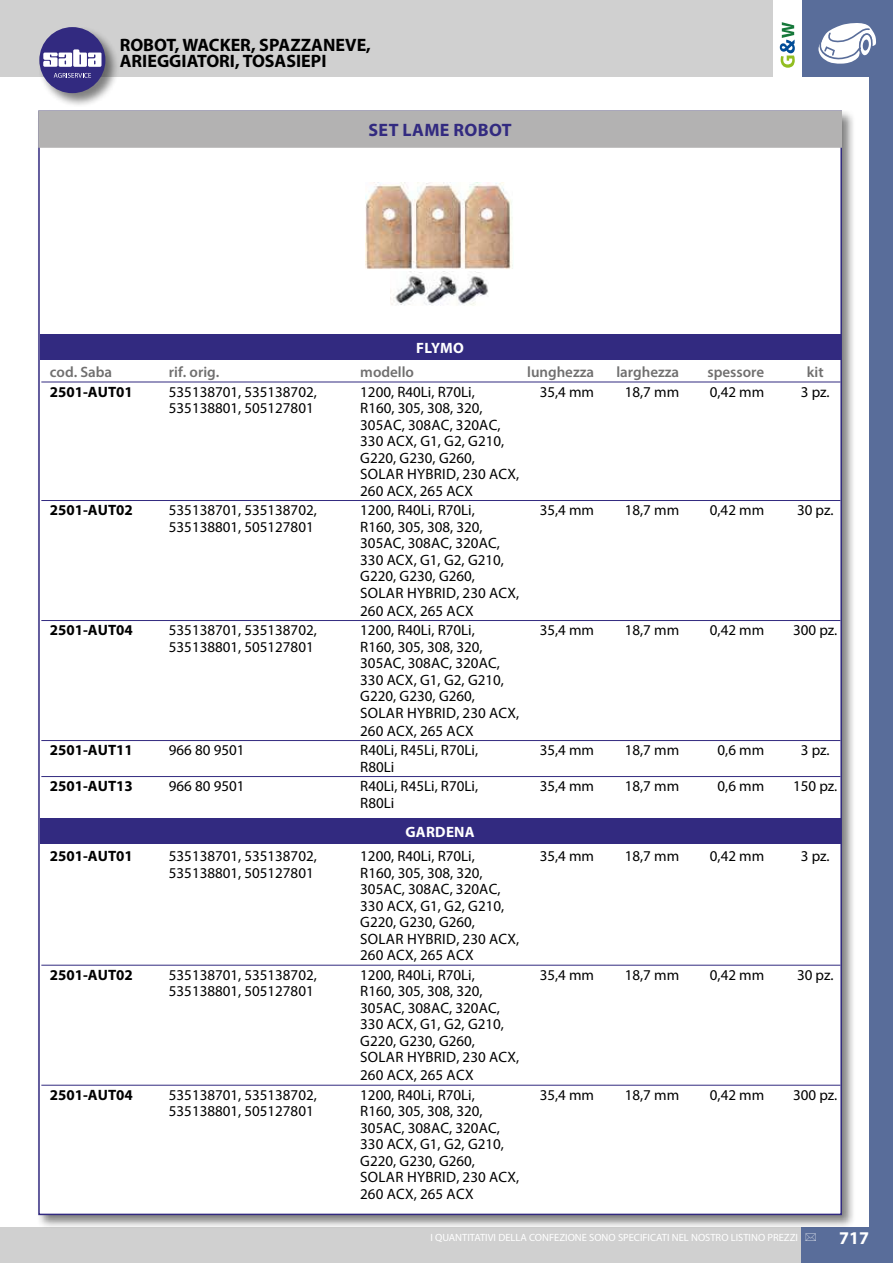
<style>
.page{position:relative;width:893px;height:1263px;background:#fff}
.page>*{position:absolute;margin:0;border:0;box-sizing:border-box;transform-origin:0 0}
.t1{font:700 18px/16.5px "Myriad Pro";color:#000}
.t2{font:700 18px "Myriad Pro";letter-spacing:.02em;color:#322a80}
.t3{font:700 18px "Myriad Pro";color:#fff}
.t4{font:15px/16.5px "Myriad Pro";color:#000}
.t5{font:700 15px "Myriad Pro";color:#000}
.t6{font:600 15px "Myriad Pro";color:#706f6f}
.t7{font:700 15px "Myriad Pro";letter-spacing:.02em;color:#fff}
.t8{font:10.5px "Myriad Pro";color:#fff}
</style>
<div class="page">
<div style="left:0;top:0;width:893px;height:77px;background:#d0d0d0"></div>
<div style="left:0;top:1227px;width:893px;height:36px;background:#d0d0d0"></div>
<div style="left:869px;top:0;width:24px;height:1263px;background:#596d9a"></div>
<div style="left:801px;top:0;width:92px;height:77px;background:#596d9a"></div>
<div style="left:801px;top:1227px;width:92px;height:36px;background:#596d9a"></div>
<div style="left:773px;top:0;width:28px;height:77px;background:#fff"></div>
<svg style="left:780px;top:22px;width:15px;height:46px"></svg>
<div style="left:37px;top:25px;width:83px;height:82px;background:#000;opacity:.5"></div>
<div style="left:39px;top:27px;width:66px;height:66px;background:#322a80;border-radius:50%"></div>
<svg style="left:54px;top:73px;width:37px;height:5px"></svg>
<svg style="left:43px;top:49px;width:58px;height:18px"></svg>
<svg style="left:818px;top:23px;width:58px;height:41px"></svg>
<div style="left:36px;top:109px;width:821px;height:1120px;background:#000;opacity:.5"></div>
<div style="left:38px;top:111px;width:804px;height:1104px;background:#fff;border:2px solid #322a80"></div>
<div style="left:39px;top:111px;width:802px;height:36px;background:#b3b2b2"></div>
<div style="left:38px;top:111px;width:804px;height:37px;border:2px solid #b3b2b2"></div>
<div style="left:40px;top:334px;width:800px;height:26px;background:#322a80"></div>
<hr style="left:41px;top:382px;width:799px;height:1px;background:#322a80">
<hr style="left:41px;top:500px;width:799px;height:1px;background:#322a80">
<hr style="left:41px;top:620px;width:799px;height:1px;background:#322a80">
<hr style="left:41px;top:740px;width:799px;height:1px;background:#322a80">
<hr style="left:41px;top:776px;width:799px;height:1px;background:#322a80">
<div style="left:40px;top:819px;width:800px;height:25px;background:#322a80"></div>
<hr style="left:41px;top:965px;width:799px;height:1px;background:#322a80">
<hr style="left:41px;top:1085px;width:799px;height:1px;background:#322a80">
<img style="left:365px;top:182px;width:148px;height:90px">
<img style="left:390px;top:272px;width:98px;height:34px">
<p class="t1" style="left:120px;top:36px;width:253px">ROBOT, WACKER, SPAZZANEVE,<br>ARIEGGIATORI, TOSASIEPI</p>
<p class="t2" style="left:369px;top:118px;width:145px">SET LAME ROBOT</p>
<p class="t7" style="left:416px;top:338px;width:49px">FLYMO</p>
<p class="t6" style="left:50px;top:363px;width:64px">cod. Saba</p>
<p class="t6" style="left:169px;top:363px;width:52px">rif. orig.</p>
<p class="t6" style="left:360px;top:363px;width:55px">modello</p>
<p class="t6" style="left:527px;top:363px;width:69px">lunghezza</p>
<p class="t6" style="left:616px;top:363px;width:64px">larghezza</p>
<p class="t6" style="left:707px;top:363px;width:58px">spessore</p>
<p class="t6" style="left:807px;top:363px;width:18px">kit</p>
<p class="t5" style="left:50px;top:382px;width:85px">2501-AUT01</p>
<p class="t4" style="left:169px;top:383px;width:149px">535138701, 535138702,</p>
<p class="t4" style="left:360px;top:383px;width:116px">1200, R40Li, R70Li,</p>
<p class="t4" style="left:540px;top:383px;width:56px">35,4 mm</p>
<p class="t4" style="left:625px;top:383px;width:56px">18,7 mm</p>
<p class="t4" style="left:710px;top:383px;width:56px">0,42 mm</p>
<p class="t4" style="left:801px;top:383px;width:30px">3 pz.</p>
<p class="t4" style="left:169px;top:400px;width:146px">535138801, 505127801</p>
<p class="t4" style="left:360px;top:400px;width:161px">R160, 305, 308, 320,<br>305AC, 308AC, 320AC,<br>330 ACX, G1, G2, G210,<br>G220, G230, G260,<br>SOLAR HYBRID, 230 ACX,<br>260 ACX, 265 ACX</p>
<p class="t5" style="left:50px;top:500px;width:85px">2501-AUT02</p>
<p class="t4" style="left:169px;top:502px;width:149px">535138701, 535138702,</p>
<p class="t4" style="left:360px;top:502px;width:116px">1200, R40Li, R70Li,</p>
<p class="t4" style="left:540px;top:502px;width:56px">35,4 mm</p>
<p class="t4" style="left:625px;top:502px;width:56px">18,7 mm</p>
<p class="t4" style="left:710px;top:502px;width:56px">0,42 mm</p>
<p class="t4" style="left:797px;top:502px;width:38px">30 pz.</p>
<p class="t4" style="left:169px;top:518px;width:146px">535138801, 505127801</p>
<p class="t4" style="left:360px;top:518px;width:161px">R160, 305, 308, 320,<br>305AC, 308AC, 320AC,<br>330 ACX, G1, G2, G210,<br>G220, G230, G260,<br>SOLAR HYBRID, 230 ACX,</p>
<p class="t4" style="left:360px;top:602px;width:115px">260 ACX, 265 ACX</p>
<p class="t5" style="left:50px;top:620px;width:85px">2501-AUT04</p>
<p class="t4" style="left:169px;top:622px;width:149px">535138701, 535138702,</p>
<p class="t4" style="left:360px;top:622px;width:116px">1200, R40Li, R70Li,</p>
<p class="t4" style="left:540px;top:622px;width:56px">35,4 mm</p>
<p class="t4" style="left:625px;top:622px;width:56px">18,7 mm</p>
<p class="t4" style="left:710px;top:622px;width:56px">0,42 mm</p>
<p class="t4" style="left:793px;top:622px;width:46px">300 pz.</p>
<p class="t4" style="left:169px;top:638px;width:146px">535138801, 505127801</p>
<p class="t4" style="left:360px;top:638px;width:161px">R160, 305, 308, 320,<br>305AC, 308AC, 320AC,<br>330 ACX, G1, G2, G210,<br>G220, G230, G260,<br>SOLAR HYBRID, 230 ACX,</p>
<p class="t4" style="left:360px;top:722px;width:115px">260 ACX, 265 ACX</p>
<p class="t5" style="left:50px;top:740px;width:85px">2501-AUT11</p>
<p class="t4" style="left:169px;top:742px;width:77px">966 80 9501</p>
<p class="t4" style="left:360px;top:742px;width:119px">R40Li, R45Li, R70Li,</p>
<p class="t4" style="left:540px;top:742px;width:56px">35,4 mm</p>
<p class="t4" style="left:625px;top:742px;width:56px">18,7 mm</p>
<p class="t4" style="left:717px;top:742px;width:48px">0,6 mm</p>
<p class="t4" style="left:801px;top:742px;width:30px">3 pz.</p>
<p class="t4" style="left:360px;top:758px;width:36px">R80Li</p>
<p class="t5" style="left:50px;top:776px;width:85px">2501-AUT13</p>
<p class="t4" style="left:169px;top:778px;width:77px">966 80 9501</p>
<p class="t4" style="left:360px;top:778px;width:119px">R40Li, R45Li, R70Li,</p>
<p class="t4" style="left:540px;top:778px;width:56px">35,4 mm</p>
<p class="t4" style="left:625px;top:778px;width:56px">18,7 mm</p>
<p class="t4" style="left:717px;top:778px;width:48px">0,6 mm</p>
<p class="t4" style="left:793px;top:778px;width:46px">150 pz.</p>
<p class="t4" style="left:360px;top:794px;width:36px">R80Li</p>
<p class="t7" style="left:405px;top:822px;width:71px">GARDENA</p>
<p class="t5" style="left:50px;top:846px;width:85px">2501-AUT01</p>
<p class="t4" style="left:169px;top:848px;width:149px">535138701, 535138702,</p>
<p class="t4" style="left:360px;top:848px;width:116px">1200, R40Li, R70Li,</p>
<p class="t4" style="left:540px;top:848px;width:56px">35,4 mm</p>
<p class="t4" style="left:625px;top:848px;width:56px">18,7 mm</p>
<p class="t4" style="left:710px;top:848px;width:56px">0,42 mm</p>
<p class="t4" style="left:801px;top:848px;width:30px">3 pz.</p>
<p class="t4" style="left:169px;top:864px;width:146px">535138801, 505127801</p>
<p class="t4" style="left:360px;top:864px;width:161px">R160, 305, 308, 320,<br>305AC, 308AC, 320AC,<br>330 ACX, G1, G2, G210,<br>G220, G230, G260,<br>SOLAR HYBRID, 230 ACX,<br>260 ACX, 265 ACX</p>
<p class="t5" style="left:50px;top:965px;width:85px">2501-AUT02</p>
<p class="t4" style="left:169px;top:966px;width:149px">535138701, 535138702,</p>
<p class="t4" style="left:360px;top:966px;width:116px">1200, R40Li, R70Li,</p>
<p class="t4" style="left:540px;top:966px;width:56px">35,4 mm</p>
<p class="t4" style="left:625px;top:966px;width:56px">18,7 mm</p>
<p class="t4" style="left:710px;top:966px;width:56px">0,42 mm</p>
<p class="t4" style="left:797px;top:966px;width:38px">30 pz.</p>
<p class="t4" style="left:169px;top:983px;width:146px">535138801, 505127801</p>
<p class="t4" style="left:360px;top:983px;width:161px">R160, 305, 308, 320,<br>305AC, 308AC, 320AC,<br>330 ACX, G1, G2, G210,<br>G220, G230, G260,<br>SOLAR HYBRID, 230 ACX,</p>
<p class="t4" style="left:360px;top:1067px;width:115px">260 ACX, 265 ACX</p>
<p class="t5" style="left:50px;top:1085px;width:85px">2501-AUT04</p>
<p class="t4" style="left:169px;top:1086px;width:149px">535138701, 535138702,</p>
<p class="t4" style="left:360px;top:1086px;width:116px">1200, R40Li, R70Li,</p>
<p class="t4" style="left:540px;top:1086px;width:56px">35,4 mm</p>
<p class="t4" style="left:625px;top:1086px;width:56px">18,7 mm</p>
<p class="t4" style="left:710px;top:1086px;width:56px">0,42 mm</p>
<p class="t4" style="left:793px;top:1086px;width:46px">300 pz.</p>
<p class="t4" style="left:169px;top:1103px;width:146px">535138801, 505127801</p>
<p class="t4" style="left:360px;top:1103px;width:161px">R160, 305, 308, 320,<br>305AC, 308AC, 320AC,<br>330 ACX, G1, G2, G210,<br>G220, G230, G260,<br>SOLAR HYBRID, 230 ACX,<br>260 ACX, 265 ACX</p>
<p class="t8" style="left:430px;top:1231px;width:369px">I QUANTITATIVI DELLA CONFEZIONE SONO SPECIFICATI NEL NOSTRO LISTINO PREZZI</p>
<p class="t3" style="left:839px;top:1226px;width:31px">717</p>
</div>
